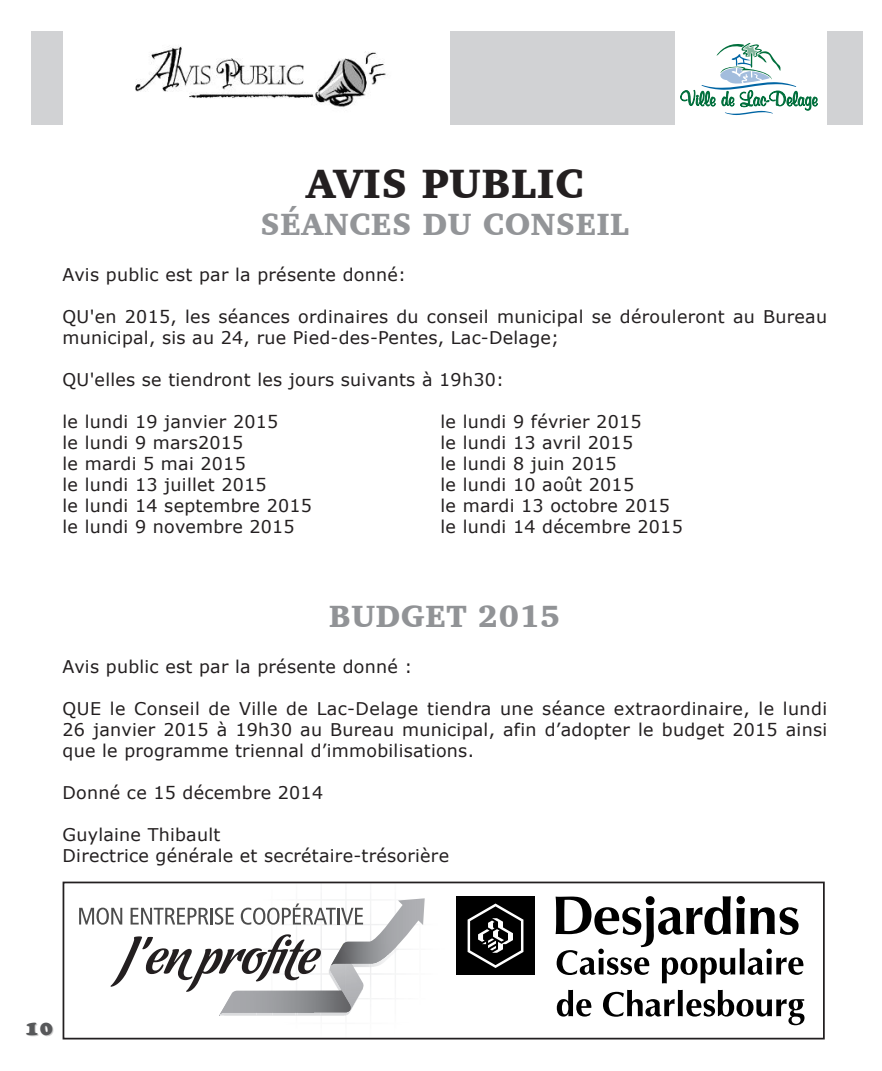
<style>
.page{position:relative;width:882px;height:1071px;background:#fff}
.page>*{position:absolute;margin:0;border:0;box-sizing:border-box;transform-origin:0 0}
.t1{font:900 42px "Charter";letter-spacing:.015em;color:#231f20}
.t2{font:900 31.5px "Charter";letter-spacing:.015em;color:#939598}
.t3{font:900 31.5px "Charter";letter-spacing:.015em;color:#919396}
.t4{font:21px "Cooper Black Std";color:#57585a}
.t5{font:17.5px/21px "Verdana";letter-spacing:.015em;color:#231f20}
</style>
<div class="page">
<div style="left:32px;top:32px;width:831px;height:93px;background:#d1d2d4"></div>
<div style="left:63px;top:32px;width:386px;height:94px;background:#fff"></div>
<img style="left:135px;top:46px;width:251px;height:62px">
<div style="left:456px;top:897px;width:79px;height:78px;background:#000"></div>
<svg style="left:468px;top:904px;width:55px;height:64px"></svg>
<svg style="left:556px;top:896px;width:248px;height:87px"></svg>
<svg style="left:557px;top:990px;width:35px;height:27px"></svg>
<svg style="left:603px;top:990px;width:202px;height:35px"></svg>
<img style="left:231px;top:992px;width:40px;height:2px">
<svg style="left:111px;top:934px;width:194px;height:58px"></svg>
<img style="left:341px;top:898px;width:84px;height:52px">
<svg style="left:79px;top:908px;width:43px;height:17px"></svg>
<svg style="left:131px;top:908px;width:78px;height:17px"></svg>
<hr style="left:210px;top:908px;width:3px;height:17px;background:#4d4d4d">
<svg style="left:215px;top:908px;width:19px;height:17px"></svg>
<svg style="left:241px;top:904px;width:122px;height:21px"></svg>
<img style="left:220px;top:994px;width:51px;height:21px">
<img style="left:219px;top:1013px;width:37px;height:3px">
<img style="left:343px;top:944px;width:53px;height:3px">
<img style="left:256px;top:994px;width:15px;height:19px">
<img style="left:271px;top:947px;width:128px;height:68px">
<img style="left:334px;top:977px;width:29px;height:13px">
<div style="left:63px;top:882px;width:762px;height:158px;border:2px solid #231f20"></div>
<div style="left:675px;top:31px;width:152px;height:95px;background:#fff"></div>
<svg style="left:680px;top:43px;width:138px;height:72px"></svg>
<h1 class="t1" style="left:306px;top:157px;width:279px">AVIS PUBLIC</h1>
<h2 class="t2" style="left:261px;top:204px;width:370px">SéANCES dU CONSEIL</h2>
<p class="t5" style="left:63px;top:263px;width:345px">Avis public est par la présente donné:</p>
<p class="t5" style="left:63px;top:305px;width:766px">QU'en 2015, les séances ordinaires du conseil municipal se dérouleront au Bureau municipal, sis au 24, rue Pied-des-Pentes, Lac-Delage;</p>
<p class="t5" style="left:63px;top:368px;width:443px">QU'elles se tiendront les jours suivants à 19h30:</p>
<p class="t5" style="left:63px;top:410px;width:217px">le lundi 19 janvier 2015</p>
<p class="t5" style="left:441px;top:410px;width:202px">le lundi 9 février 2015</p>
<p class="t5" style="left:63px;top:431px;width:182px">le lundi 9 mars2015</p>
<p class="t5" style="left:441px;top:431px;width:194px">le lundi 13 avril 2015</p>
<p class="t5" style="left:63px;top:452px;width:185px">le mardi 5 mai 2015</p>
<p class="t5" style="left:441px;top:452px;width:178px">le lundi 8 juin 2015</p>
<p class="t5" style="left:63px;top:473px;width:206px">le lundi 13 juillet 2015</p>
<p class="t5" style="left:441px;top:473px;width:195px">le lundi 10 août 2015</p>
<p class="t5" style="left:63px;top:494px;width:251px">le lundi 14 septembre 2015</p>
<p class="t5" style="left:441px;top:494px;width:231px">le mardi 13 octobre 2015</p>
<p class="t5" style="left:63px;top:515px;width:234px">le lundi 9 novembre 2015</p>
<p class="t5" style="left:441px;top:515px;width:244px">le lundi 14 décembre 2015</p>
<h2 class="t3" style="left:329px;top:596px;width:233px">BUdGET 2015</h2>
<p class="t5" style="left:63px;top:656px;width:351px">Avis public est par la présente donné :</p>
<p class="t5" style="left:63px;top:698px;width:766px;text-align:justify">QUE le Conseil de Ville de Lac-Delage tiendra une séance extraordinaire, le lundi 26 janvier 2015 à 19h30 au Bureau municipal, afin d’adopter le budget 2015 ainsi que le programme triennal d’immobilisations.</p>
<p class="t5" style="left:63px;top:782px;width:262px">Donné ce 15 décembre 2014</p>
<p class="t5" style="left:63px;top:824px;width:388px">Guylaine Thibault<br>Directrice générale et secrétaire-trésorière</p>
<p class="t4" style="left:25px;top:1020px;width:29px">10</p>
</div>
